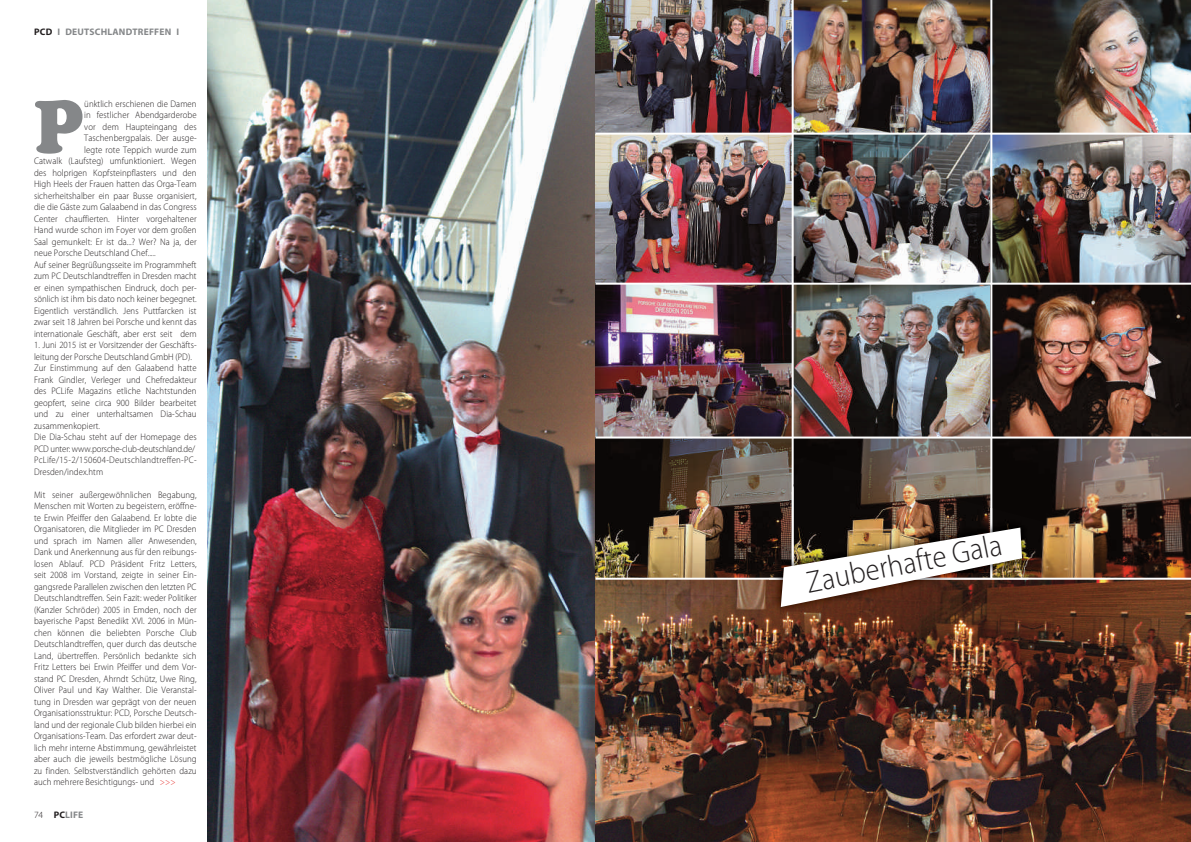
<style>
.page{position:relative;width:1191px;height:842px;background:#fff}
.page>*{position:absolute;margin:0;border:0;box-sizing:border-box;transform-origin:0 0}
.t1{font:74.7px "Cooper Black Std";color:#858789;scale:.92 1}
.t2{font:300 30.9px "Myriad Pro";color:#231f20;scale:.92 1}
.t3{font:300 9.5px/11.5px "Myriad Pro";letter-spacing:.01em;color:#231f20;scale:.92 1}
.t4{font:700 9.5px "Myriad Pro";letter-spacing:.02em;color:#858789}
.s1{color:#231f20}
.s2{color:#e52824}
.s3{font-weight:300;color:#231f20}
</style>
<div class="page">
<img style="left:208px;top:1px;width:387px;height:841px">
<img style="left:595px;top:1px;width:196px;height:132px">
<img style="left:793px;top:1px;width:397px;height:282px">
<img style="left:595px;top:438px;width:595px;height:140px">
<img style="left:595px;top:135px;width:217px;height:148px">
<img style="left:595px;top:285px;width:196px;height:151px">
<img style="left:793px;top:285px;width:397px;height:151px">
<hr style="left:990px;top:1px;width:2px;height:577px;background:#fff">
<hr style="left:791px;top:1px;width:2px;height:577px;background:#fff">
<hr style="left:595px;top:133px;width:595px;height:2px;background:#fff">
<img style="left:595px;top:580px;width:595px;height:262px">
<img style="left:769px;top:493px;width:22px;height:85px">
<img style="left:793px;top:458px;width:197px;height:70px">
<img style="left:990px;top:508px;width:53px;height:70px">
<img style="left:791px;top:485px;width:1px;height:43px">
<img style="left:760px;top:580px;width:268px;height:97px">
<img style="left:768px;top:578px;width:261px;height:2px">
<img style="left:781px;top:528px;width:241px;height:79px">
<p class="t4" style="left:34px;top:27px;width:146px"><span class="s1">PCD</span> I DEUTSCHLANDTREFFEN I</p>
<h1 class="t1" style="left:34px;top:82px;width:55px">P</h1>
<p class="t3" style="left:84px;top:98px;width:124px">ünktlich erschienen die Damen</p>
<p class="t3" style="left:84px;top:110px;width:124px">in festlicher Abendgarderobe</p>
<p class="t3" style="left:84px;top:121px;width:124px">vor dem Haupteingang des</p>
<p class="t3" style="left:84px;top:133px;width:124px">Taschenbergpalais. Der ausge-</p>
<p class="t3" style="left:84px;top:144px;width:124px">legte rote Teppich wurde zum</p>
<p class="t3" style="left:34px;top:156px;width:178px">Catwalk (Laufsteg) umfunktioniert. Wegen</p>
<p class="t3" style="left:34px;top:167px;width:178px">des holprigen Kopfsteinpflasters und den</p>
<p class="t3" style="left:34px;top:179px;width:178px">High Heels der Frauen hatten das Orga-Team</p>
<p class="t3" style="left:34px;top:190px;width:178px">sicherheitshalber ein paar Busse organisiert,</p>
<p class="t3" style="left:34px;top:202px;width:178px">die die Gäste zum Galaabend in das Congress</p>
<p class="t3" style="left:34px;top:213px;width:178px">Center chauffierten. Hinter vorgehaltener</p>
<p class="t3" style="left:34px;top:225px;width:178px">Hand wurde schon im Foyer vor dem großen</p>
<p class="t3" style="left:34px;top:236px;width:178px">Saal gemunkelt: Er ist da...? Wer? Na ja, der</p>
<p class="t3" style="left:34px;top:248px;width:134px">neue Porsche Deutschland Chef.....</p>
<p class="t3" style="left:34px;top:259px;width:178px">Auf seiner Begrüßungsseite im Programmheft</p>
<p class="t3" style="left:34px;top:271px;width:178px">zum PC Deutschlandtreffen in Dresden macht</p>
<p class="t3" style="left:34px;top:282px;width:178px">er einen sympathischen Eindruck, doch per-</p>
<p class="t3" style="left:34px;top:294px;width:178px">sönlich ist ihm bis dato noch keiner begegnet.</p>
<p class="t3" style="left:34px;top:305px;width:178px">Eigentlich verständlich. Jens Puttfarcken ist</p>
<p class="t3" style="left:34px;top:317px;width:178px">zwar seit 18 Jahren bei Porsche und kennt das</p>
<p class="t3" style="left:34px;top:328px;width:178px">internationale Geschäft, aber erst seit dem</p>
<p class="t3" style="left:34px;top:340px;width:178px">1. Juni 2015 ist er Vorsitzender der Geschäfts&shy;leitung der Porsche Deutschland GmbH (PD).<br>Zur Einstimmung auf den Galaabend hatte Frank Gindler, Verleger und Chefredakteur des PCLife Magazins etliche Nachtstunden geopfert, seine circa 900 Bilder bearbeitet und zu einer unterhaltsamen Dia-Schau zusammenkopiert.<br>Die Dia-Schau steht auf der Homepage des PCD unter: www.porsche-club-deutschland.de/ PcLife/15-2/150604-Deutschlandtreffen-PC-Dresden/index.htm</p>
<p class="t3" style="left:34px;top:489px;width:178px;text-align:justify">Mit seiner außergewöhnlichen Begabung, Menschen mit Worten zu begeistern, eröffne&shy;te Erwin Pfeiffer den Galaabend. Er lobte die Organisatoren, die Mitglieder im PC Dresden und sprach im Namen aller Anwesenden, Dank und Anerkennung aus für den reibungs&shy;losen Ablauf. PCD Präsident Fritz Letters, seit 2008 im Vorstand, zeigte in seiner Ein&shy;gangsrede Parallelen zwischen den letzten PC Deutschlandtreffen. Sein Fazit: weder Politiker (Kanzler Schröder) 2005 in Emden, noch der bayerische Papst Benedikt XVI. 2006 in Mün&shy;chen können die beliebten Porsche Club Deutschlandtreffen, quer durch das deutsche Land, übertreffen. Persönlich bedankte sich Fritz Letters bei Erwin Pfeiffer und dem Vor&shy;stand PC Dresden, Ahrndt Schütz, Uwe Ring, Oliver Paul und Kay Walther. Die Veranstal&shy;tung in Dresden war geprägt von der neuen Organisationsstruktur: PCD, Porsche Deutsch&shy;land und der regionale Club bilden hierbei ein Organisations-Team. Das erfordert zwar deut&shy;lich mehr interne Abstimmung, gewährleistet aber auch die jeweils bestmögliche Lösung zu finden. Selbstverständlich gehörten dazu auch mehrere Besichtigungs- und <span class="s2">&gt;&gt;&gt;</span></p>
<p class="t4" style="left:34px;top:809px;width:51px"><span class="s3">74</span> <span class="s1">PC</span>LIFE</p>
<h2 class="t2" style="left:803px;top:566px;width:218px;rotate:-11deg">Zauberhafte Gala</h2>
</div>
